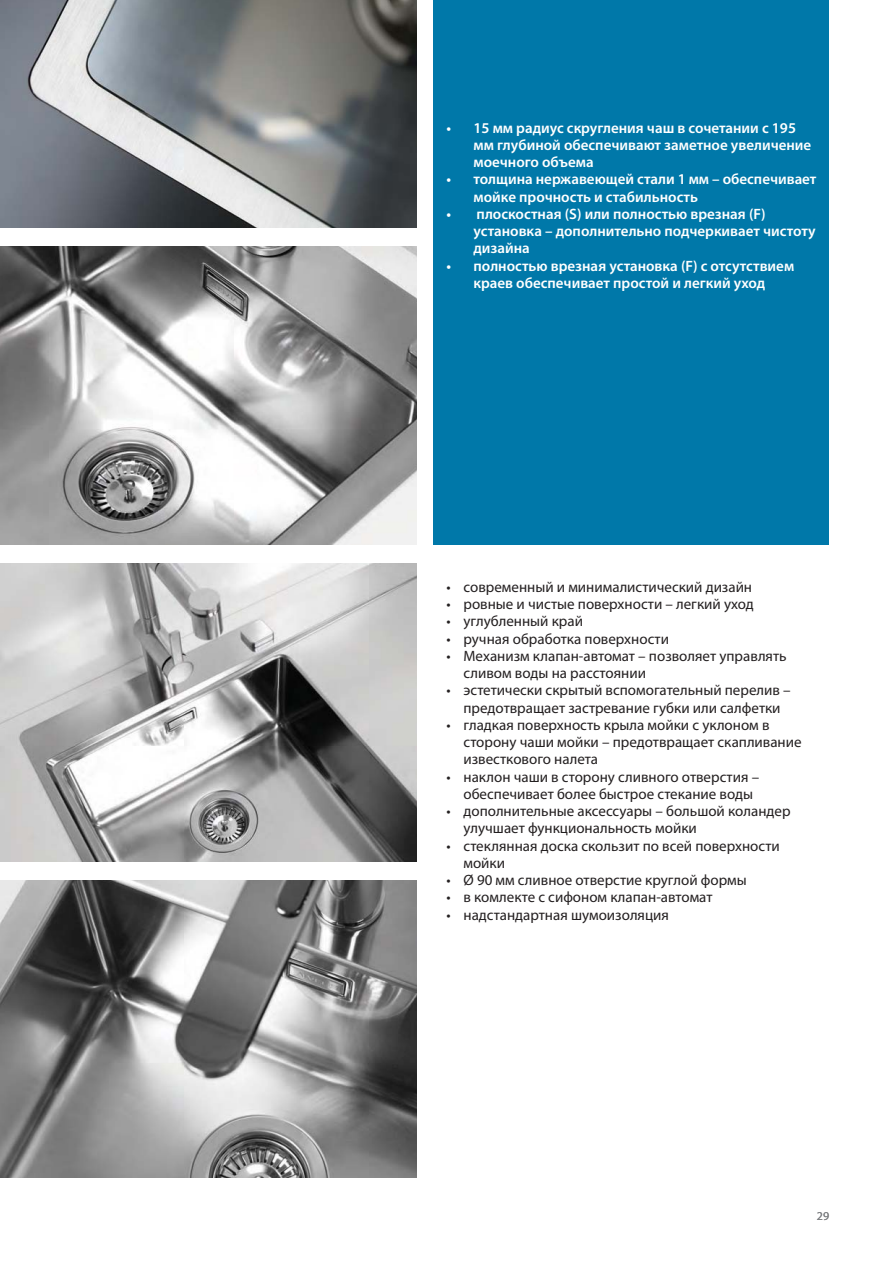
<style>
.page{position:relative;width:893px;height:1263px;background:#fff}
.page>*{position:absolute;margin:0;border:0;box-sizing:border-box;transform-origin:0 0}
.t1{font:15px/17.2px "Myriad Pro";color:#231f20}
.t2{font:600 15px/17.2px "Myriad Pro";color:#fff}
.t3{font:12px "Myriad Pro";color:#808285}
</style>
<div class="page">
<img style="left:0;top:0;width:417px;height:228px">
<img style="left:0;top:247px;width:417px;height:297px">
<img style="left:0;top:563px;width:417px;height:298px">
<img style="left:0;top:880px;width:417px;height:298px">
<div style="left:434px;top:0;width:395px;height:544px;background:#0078a9"></div>
<p class="t2" style="left:473px;top:120px;width:339px;text-indent:-27px">• 15 мм радиус скругления чаш в сочетании с 195 мм глубиной обеспечивают заметное увеличение моечного объема</p>
<p class="t2" style="left:473px;top:172px;width:344px;text-indent:-27px">• толщина нержавеющей стали 1 мм – обеспечивает мойке прочность и стабильность</p>
<p class="t2" style="left:473px;top:206px;width:344px;text-indent:-27px">• плоскостная (S) или полностью врезная (F) установка – дополнительно подчеркивает чистоту дизайна</p>
<p class="t2" style="left:446px;top:258px;width:349px;text-align:center">• полностью врезная установка (F) с отсутствием краев обеспечивает простой и легкий уход</p>
<p class="t1" style="left:446px;top:579px;width:307px">• современный и минималистический дизайн</p>
<p class="t1" style="left:446px;top:596px;width:309px">• ровные и чистые поверхности – легкий уход</p>
<p class="t1" style="left:446px;top:614px;width:138px">• углубленный край</p>
<p class="t1" style="left:446px;top:631px;width:224px">• ручная обработка поверхности</p>
<p class="t1" style="left:463px;top:648px;width:325px;text-indent:-17px">• Механизм клапан-автомат – позволяет управлять сливом воды на расстоянии</p>
<p class="t1" style="left:446px;top:683px;width:346px;text-align:center">• эстетически скрытый вспомогательный перелив – предотвращает застревание губки или салфетки</p>
<p class="t1" style="left:463px;top:717px;width:340px;text-indent:-17px">• гладкая поверхность крыла мойки с уклоном в сторону чаши мойки – предотвращает скапливание известкового налета</p>
<p class="t1" style="left:463px;top:769px;width:297px;text-indent:-17px">• наклон чаши в сторону сливного отверстия – обеспечивает более быстрое стекание воды</p>
<p class="t1" style="left:463px;top:803px;width:329px;text-indent:-17px">• дополнительные аксессуары – большой коландер улучшает функциональность мойки</p>
<p class="t1" style="left:463px;top:838px;width:318px;text-indent:-17px">• стеклянная доска скользит по всей поверхности мойки</p>
<p class="t1" style="left:446px;top:872px;width:302px">• Ø 90 мм сливное отверстие круглой формы</p>
<p class="t1" style="left:446px;top:890px;width:268px">• в комлекте с сифоном клапан-автомат</p>
<p class="t1" style="left:446px;top:907px;width:224px">• надстандартная шумоизоляция</p>
<p class="t3" style="left:817px;top:1211px;width:14px">29</p>
</div>
